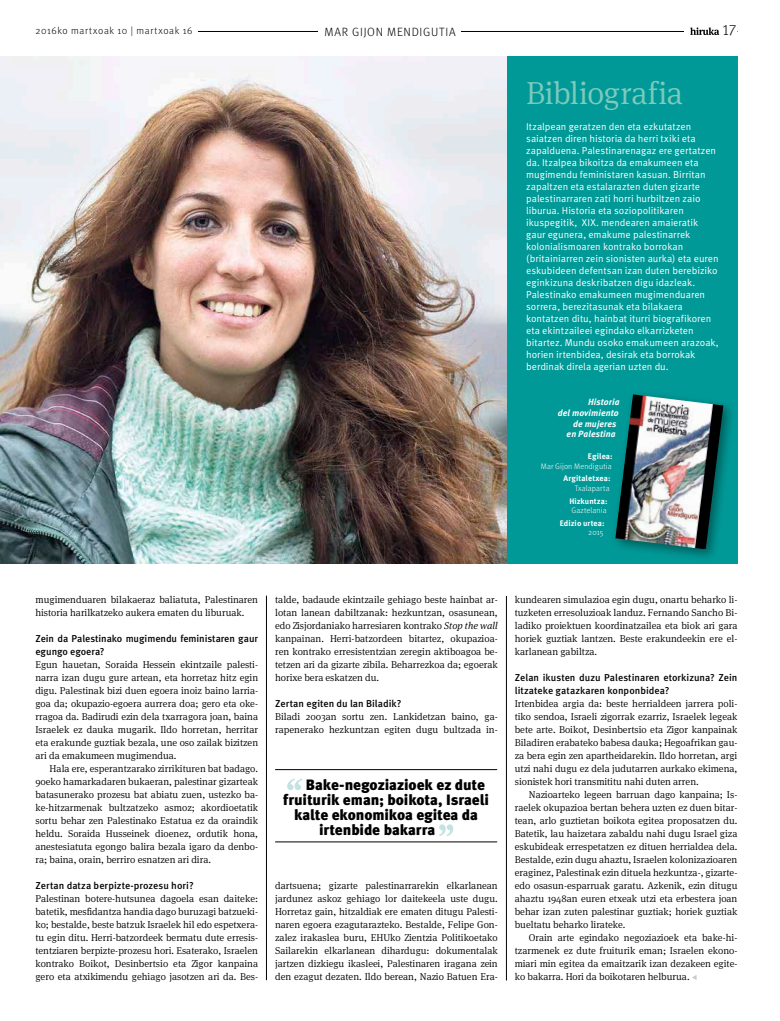
<style>
.page{position:relative;width:780px;height:1021px;background:#fff}
.page>*{position:absolute;margin:0;border:0;box-sizing:border-box;transform-origin:0 0}
.t1{font:300 32px "Hiruka Serif";letter-spacing:-.015em;color:#7dcabd}
.t2{font:900 15px "Hiruka";letter-spacing:-.01em;color:#000}
.t3{font:300 15px "Hiruka";color:#000}
.t4{font:300 12px "Hiruka";color:#000}
.t5{font:300 10px/13px "Hiruka Serif";color:#000;text-align:justify}
.t6{font:10px/12px "Hiruka";color:#fff}
.t7{font:500 10px/13px "Hiruka";color:#000}
.t8{font:300 10px "Hiruka";letter-spacing:.055em;color:#000}
.t9{font:italic 700 9px "Hiruka";letter-spacing:.01em;color:#fff}
.t10{font:700 8px "Hiruka";letter-spacing:.015em;color:#fff}
.t11{font:300 8px "Hiruka";letter-spacing:.01em;color:#fff}
.s1{font-style:italic}
</style>
<div class="page">
<svg style="left:692px;top:975px;width:4px;height:5px"></svg>
<hr style="left:506px;top:596px;width:1px;height:384px;background:#000">
<hr style="left:266px;top:595px;width:1px;height:385px;background:#000">
<hr style="left:275px;top:769px;width:222px;height:1px;background:#000">
<hr style="left:275px;top:841px;width:222px;height:1px;background:#000">
<svg style="left:287px;top:778px;width:15px;height:12px"></svg>
<svg style="left:439px;top:824px;width:14px;height:12px"></svg>
<div style="left:506px;top:57px;width:231px;height:507px;background:#009997"></div>
<hr style="left:43px;top:31px;width:694px;height:1px;background:#000">
<div style="left:318px;top:23px;width:143px;height:18px;background:#fff"></div>
<div style="left:684px;top:22px;width:53px;height:14px;background:#fff"></div>
<svg style="left:690px;top:27px;width:29px;height:8px"></svg>
<div style="left:35px;top:25px;width:163px;height:11px;background:#fff"></div>
<img style="left:0;top:57px;width:506px;height:507px">
<div style="left:610px;top:389px;width:126px;height:173px;background:#000;opacity:.4"></div>
<img style="left:615px;top:394px;width:108px;height:155px">
<p class="t8" style="left:35px;top:25px;width:158px">2016ko martxoak 10 | martxoak 16</p>
<p class="t4" style="left:324px;top:25px;width:9px">mar</p>
<p class="t4" style="left:352px;top:25px;width:43px">gijonmendigutia</p>
<h2 class="t3" style="left:721px;top:21px;width:17px">17</h2>
<h1 class="t1" style="left:526px;top:70px;width:158px">Bibliografia</h1>
<p class="t6" style="left:526px;top:121px;width:194px">Itzalpean geratzen den eta ezkutatzen saiatzen diren historia da herri txiki eta zapalduena. Palestinarenagaz ere gertatzen da. Itzalpea bikoitza da emakumeen eta mugimendu feministaren kasuan. Birritan zapaltzen eta estalarazten duten gizarte palestinarraren zati horri hurbiltzen zaio liburua. Historia eta soziopolitikaren ikuspegitik, XIX. mendearen amaieratik gaur egunera, emakume palestinarrek kolonialismoaren kontrako borrokan (britainiarren zein sionisten aurka) eta euren eskubideen defentsan izan duten berebiziko eginkizuna deskribatzen digu idazleak.<br>Palestinako emakumeen mugimenduaren sorrera, berezitasunak eta bilakaera kontatzen ditu, hainbat iturri biografikoren eta ekintzaileei egindako elkarrizketen bitartez. Mundu osoko emakumeen arazoak, horien irtenbidea, desirak eta borrokak berdinak direla agerian uzten du.</p>
<p class="t9" style="left:588px;top:395px;width:33px">Historia</p>
<p class="t9" style="left:557px;top:405px;width:62px">del movimiento</p>
<p class="t9" style="left:573px;top:416px;width:45px">de mujeres</p>
<p class="t9" style="left:566px;top:427px;width:51px">en Palestina</p>
<p class="t10" style="left:588px;top:450px;width:26px">Egilea:</p>
<p class="t11" style="left:541px;top:461px;width:72px">Mar Gijon Mendigutia</p>
<p class="t10" style="left:563px;top:472px;width:49px">Argitaletxea:</p>
<p class="t11" style="left:574px;top:483px;width:36px">Txalaparta</p>
<p class="t10" style="left:569px;top:494px;width:40px">Hizkuntza:</p>
<p class="t11" style="left:571px;top:505px;width:37px">Gaztelania</p>
<p class="t10" style="left:559px;top:516px;width:46px">Edizio urtea:</p>
<p class="t11" style="left:588px;top:527px;width:17px">2015</p>
<p class="t5" style="left:35px;top:592px;width:224px">mugimenduaren bilakaeraz baliatuta, Palestinaren historia harilkatzeko aukera ematen du liburuak.</p>
<p class="t7" style="left:35px;top:632px;width:224px">Zein da Palestinako mugimendu feministaren gaur egungo egoera?</p>
<p class="t5" style="left:35px;top:657px;width:224px">Egun hauetan, Soraida Hessein ekintzaile palesti&shy;narra izan dugu gure artean, eta horretaz hitz egin digu. Palestinak bizi duen egoera inoiz baino larria&shy;goa da; okupazio-egoera aurrera doa; gero eta oke&shy;rragoa da. Badirudi ezin dela txarragora joan, baina Israelek ez dauka mugarik. Ildo horretan, herritar eta erakunde guztiak bezala, une oso zailak bizitzen ari da emakumeen mugimendua.</p>
<p class="t5" style="left:35px;top:761px;width:224px;text-indent:14px">Hala ere, esperantzarako zirrikituren bat badago.<br>90eko hamarkadaren bukaeran, palestinar gizarteak batasunerako prozesu bat abiatu zuen, ustezko ba&shy;ke-hitzarmenak bultzatzeko asmoz; akordioetatik sortu behar zen Palestinako Estatua ez da oraindik heldu. Soraida Husseinek dioenez, ordutik hona, anestesiatuta egongo balira bezala igaro da denbo&shy;ra; baina, orain, berriro esnatzen ari dira.</p>
<p class="t7" style="left:35px;top:879px;width:160px">Zertan datza berpizte-prozesu hori?</p>
<p class="t5" style="left:35px;top:891px;width:224px">Palestinan botere-hutsunea dagoela esan daiteke: batetik, mesfidantza handia dago buruzagi batzueki&shy;ko; bestalde, beste batzuk Israelek hil edo espetxera&shy;tu egin ditu. Herri-batzordeek bermatu dute erresis&shy;tentziaren berpizte-prozesu hori. Esaterako, Israelen kontrako Boikot, Desinbertsio eta Zigor kanpaina gero eta atxikimendu gehiago jasotzen ari da. Bes-</p>
<p class="t5" style="left:275px;top:592px;width:224px">talde, badaude ekintzaile gehiago beste hainbat ar&shy;lotan lanean dabiltzanak: hezkuntzan, osasunean, edo Zisjordaniako harresiaren kontrako <span class="s1">Stop the wall </span>kanpainan. Herri-batzordeen bitartez, okupazioa&shy;ren kontrako erresistentzian zeregin aktiboagoa be&shy;tetzen ari da gizarte zibila. Beharrezkoa da; egoerak horixe bera eskatzen du.</p>
<p class="t7" style="left:275px;top:697px;width:128px">Zertan egiten du lan Biladik?</p>
<p class="t5" style="left:275px;top:709px;width:224px">Biladi 2003an sortu zen. Lankidetzan baino, ga&shy;rapenerako hezkuntzan egiten dugu bultzada in-</p>
<h2 class="t2" style="left:306px;top:775px;width:181px">Bake-negoziazioek ez dute</h2>
<h2 class="t2" style="left:283px;top:790px;width:207px">fruiturik eman; boikota, Israeli</h2>
<h2 class="t2" style="left:294px;top:805px;width:185px">kalte ekonomikoa egitea da</h2>
<h2 class="t2" style="left:319px;top:820px;width:118px">irtenbide bakarra</h2>
<p class="t5" style="left:275px;top:878px;width:224px">dartsuena; gizarte palestinarrarekin elkarlanean jardunez askoz gehiago lor daitekeela uste dugu.<br>Horretaz gain, hitzaldiak ere ematen ditugu Palesti&shy;naren egoera ezagutarazteko. Bestalde, Felipe Gon&shy;zalez irakaslea buru, EHUko Zientzia Politikoetako Sailarekin elkarlanean dihardugu: dokumentalak jartzen dizkiegu ikasleei, Palestinaren iragana zein den ezagut dezaten. Ildo berean, Nazio Batuen Era-</p>
<p class="t5" style="left:514px;top:592px;width:224px">kundearen simulazioa egin dugu, onartu beharko li&shy;tuzketen erresoluzioak landuz. Fernando Sancho Bi&shy;ladiko proiektuen koordinatzailea eta biok ari gara horiek guztiak lantzen. Beste erakundeekin ere el&shy;karlanean gabiltza.</p>
<p class="t7" style="left:514px;top:671px;width:224px">Zelan ikusten duzu Palestinaren etorkizuna? Zein litzateke gatazkaren konponbidea?</p>
<p class="t5" style="left:514px;top:696px;width:224px">Irtenbidea argia da: beste herrialdeen jarrera poli&shy;tiko sendoa, Israeli zigorrak ezarriz, Israelek legeak bete arte. Boikot, Desinbertsio eta Zigor kanpainak Biladiren erabateko babesa dauka; Hegoafrikan gau&shy;za bera egin zen apartheidarekin. Ildo horretan, argi utzi nahi dugu ez dela judutarren aurkako ekimena, sionistek hori transmititu nahi duten arren.</p>
<p class="t5" style="left:514px;top:787px;width:224px;text-indent:14px">Nazioarteko legeen barruan dago kanpaina; Is&shy;raelek okupazioa bertan behera uzten ez duen bitar&shy;tean, arlo guztietan boikota egitea proposatzen du.<br>Batetik, lau haizetara zabaldu nahi dugu Israel giza eskubideak errespetatzen ez dituen herrialdea dela.<br>Bestalde, ezin dugu ahaztu, Israelen kolonizazioaren eraginez, Palestinak ezin dituela hezkuntza-, gizarte&shy;edo osasun-esparruak garatu. Azkenik, ezin ditugu ahaztu 1948an euren etxeak utzi eta erbestera joan behar izan zuten palestinar guztiak; horiek guztiak bueltatu beharko lirateke.</p>
<p class="t5" style="left:514px;top:930px;width:224px;text-indent:14px">Orain arte egindako negoziazioek eta bake-hi&shy;tzarmenek ez dute fruiturik eman; Israelen ekono&shy;miari min egitea da emaitzarik izan dezakeen egite&shy;ko bakarra. Hori da boikotaren helburua.</p>
</div>
